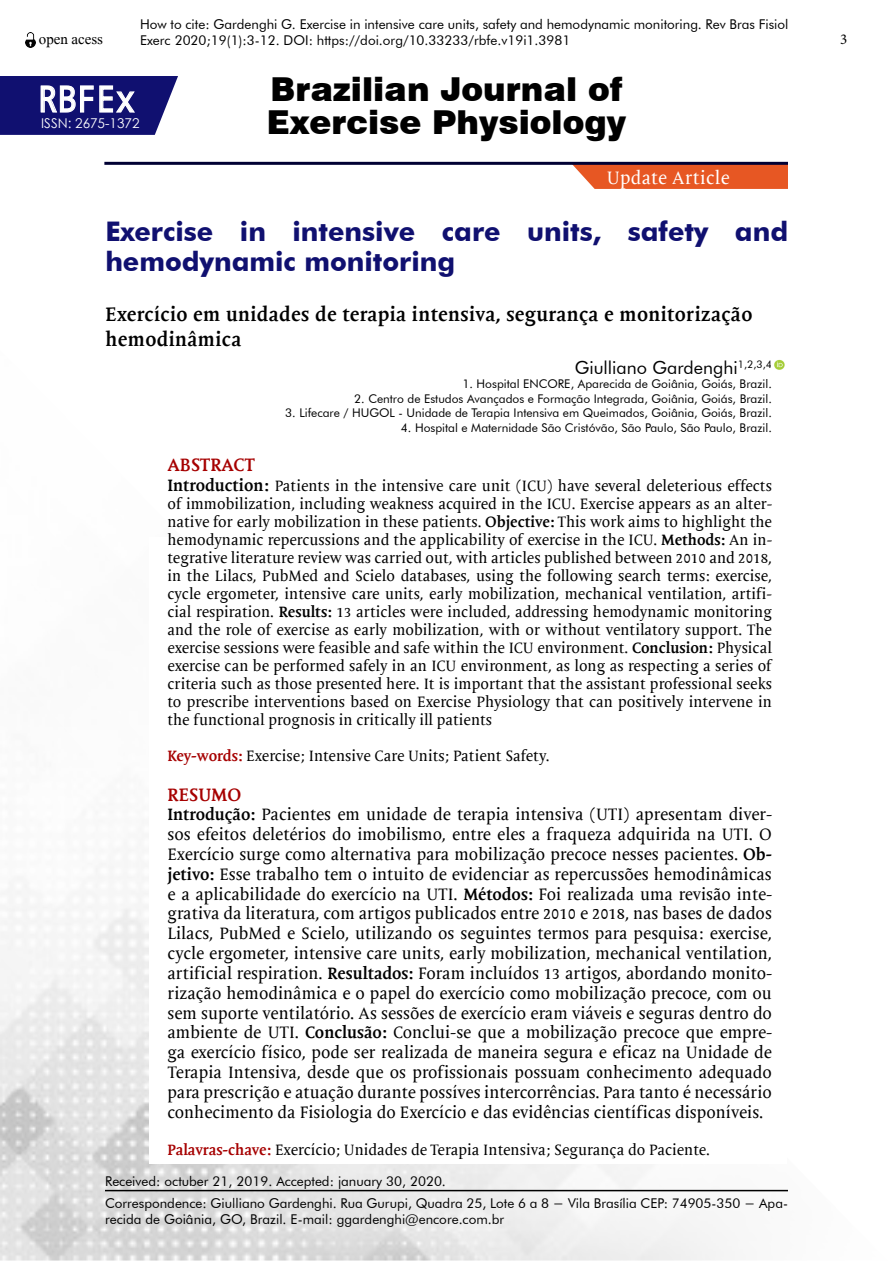
<style>
.page{position:relative;width:893px;height:1263px;background:#fff}
.page>*{position:absolute;margin:0;border:0;box-sizing:border-box;transform-origin:0 0}
.t1{font:40.65px "Consolas";color:#fff;scale:.87 1}
.t2{font:900 33px/33px "Swiss 721 BT";color:#000}
.t3{font:700 27px/30px "Futura BT";color:#101070}
.t4{font:700 19.5px/25.5px "Mantika Book W01";letter-spacing:.02em;color:#000}
.t5{font:18px "Futura BT";color:#000}
.t6{font:700 18px "Mantika Book W01";color:#a60000}
.t7{font:18px "Mantika Book W01";letter-spacing:.02em;color:#fff}
.t8{font:16.5px/19.8px "Mantika Book W01";color:#000;text-align:justify}
.t9{font:15px/18px "Mantika Book W01";color:#000;text-align:justify}
.t10{font:15px "David";color:#000}
.t11{font:15px "Minion Pro";color:#000}
.t12{font:13.5px/16.2px "Futura BT";color:#000}
.t13{font:13.5px "Century Gothic";color:#fff}
.t14{font:12px "Futura BT";color:#000}
.s1{font-weight:700;font-size:16.5px}
.s2{font-weight:700}
.s3{font-weight:700;color:#a60000}
</style>
<div class="page">
<svg style="left:573px;top:165px;width:215px;height:24px;background:#e85f2e"></svg>
<img style="left:0;top:868px;width:788px;height:392px">
<div style="left:149px;top:537px;width:638px;height:627px;background:#fff"></div>
<hr style="left:105px;top:1190px;width:683px;height:1px;background:#000">
<hr style="left:104px;top:162px;width:684px;height:3px;background:#003">
<img style="left:25px;top:33px;width:10px;height:14px">
<svg style="left:0;top:76px;width:178px;height:59px;background:#2e2e82"></svg>
<img style="left:774px;top:359px;width:11px;height:11px">
<p class="t10" style="left:39px;top:31px;width:66px">open acess</p>
<p class="t12" style="left:140px;top:16px;width:650px">How to cite: Gardenghi G. Exercise in intensive care units, safety and hemodynamic monitoring. Rev Bras Fisiol<br>Exerc 2020;19(1):3-12. DOI: https://doi.org/10.33233/rbfe.v19i1.3981</p>
<h1 class="t1" style="left:38px;top:71px;width:113px">RBFEx</h1>
<p class="t13" style="left:41px;top:115px;width:100px">ISSN: 2675-1372</p>
<h2 class="t2" style="left:267px;top:73px;width:361px">Brazilian Journal of<br>Exercise Physiology</h2>
<p class="t7" style="left:607px;top:167px;width:124px">Update Article</p>
<h3 class="t3" style="left:105px;top:216px;width:684px">Exercise in intensive care units, safety and hemodynamic monitoring</h3>
<h3 class="t4" style="left:106px;top:301px;width:648px">Exercício em unidades de terapia intensiva, segurança e monitorização hemodinâmica</h3>
<p class="t5" style="left:575px;top:357px;width:199px">Giulliano Gardenghi<sup>1,2,3,4</sup></p>
<p class="t14" style="left:462px;top:377px;width:311px">1. Hospital ENCORE, Aparecida de Goiânia, Goiás, Brazil.</p>
<p class="t14" style="left:354px;top:391px;width:419px">2. Centro de Estudos Avançados e Formação Integrada, Goiânia, Goiás, Brazil.</p>
<p class="t14" style="left:285px;top:406px;width:488px">3. Lifecare / HUGOL - Unidade de Terapia Intensiva em Queimados, Goiânia, Goiás, Brazil.</p>
<p class="t14" style="left:401px;top:420px;width:373px">4. Hospital e Maternidade São Cristóvão, São Paulo, São Paulo, Brazil.</p>
<p class="t6" style="left:167px;top:454px;width:89px">ABSTRACT</p>
<p class="t9" style="left:167px;top:477px;width:606px"><span class="s1">Introduction:</span> Patients in the intensive care unit (ICU) have several deleterious effects of immobilization, including weakness acquired in the ICU. Exercise appears as an alter&shy;native for early mobilization in these patients. <span class="s2">Objective:</span> This work aims to highlight the hemodynamic repercussions and the applicability of exercise in the ICU. <span class="s2">Methods:</span> An in&shy;tegrative literature review was carried out, with articles published between 2010 and 2018, in the Lilacs, PubMed and Scielo databases, using the following search terms: exercise, cycle ergometer, intensive care units, early mobilization, mechanical ventilation, artifi&shy;cial respiration. <span class="s2">Results:</span> 13 articles were included, addressing hemodynamic monitoring and the role of exercise as early mobilization, with or without ventilatory support. The exercise sessions were feasible and safe within the ICU environment. <span class="s2">Conclusion:</span> Physical exercise can be performed safely in an ICU environment, as long as respecting a series of criteria such as those presented here. It is important that the assistant professional seeks to prescribe interventions based on Exercise Physiology that can positively intervene in the functional prognosis in critically ill patients</p>
<p class="t9" style="left:167px;top:747px;width:384px"><span class="s3">Key-words:</span> Exercise; Intensive Care Units; Patient Safety.</p>
<p class="t6" style="left:167px;top:784px;width:75px">RESUMO</p>
<p class="t8" style="left:167px;top:805px;width:606px"><span class="s2">Introdução:</span> Pacientes em unidade de terapia intensiva (UTI) apresentam diver&shy;sos efeitos deletérios do imobilismo, entre eles a fraqueza adquirida na UTI. O Exercício surge como alternativa para mobilização precoce nesses pacientes. <span class="s2">Ob&shy;jetivo:</span> Esse trabalho tem o intuito de evidenciar as repercussões hemodinâmicas e a aplicabilidade do exercício na UTI. <span class="s2">Métodos:</span> Foi realizada uma revisão inte&shy;grativa da literatura, com artigos publicados entre 2010 e 2018, nas bases de dados Lilacs, PubMed e Scielo, utilizando os seguintes termos para pesquisa: exercise, cycle ergometer, intensive care units, early mobilization, mechanical ventilation, artificial respiration. <span class="s2">Resultados:</span> Foram incluídos 13 artigos, abordando monito&shy;rização hemodinâmica e o papel do exercício como mobilização precoce, com ou sem suporte ventilatório. As sessões de exercício eram viáveis e seguras dentro do ambiente de UTI. <span class="s2">Conclusão:</span> Conclui-se que a mobilização precoce que empre&shy;ga exercício físico, pode ser realizada de maneira segura e eficaz na Unidade de Terapia Intensiva, desde que os profissionais possuam conhecimento adequado para prescrição e atuação durante possíves intercorrências. Para tanto é necessário conhecimento da Fisiologia do Exercício e das evidências científicas disponíveis.</p>
<p class="t9" style="left:167px;top:1141px;width:544px"><span class="s3">Palavras-chave:</span> Exercício; Unidades de Terapia Intensiva; Segurança do Paciente.</p>
<p class="t12" style="left:105px;top:1172px;width:342px">Received: octuber 21, 2019. Accepted: january 30, 2020.</p>
<p class="t12" style="left:105px;top:1195px;width:684px">Correspondence: Giulliano Gardenghi. Rua Gurupi, Quadra 25, Lote 6 a 8 − Vila Brasília CEP: 74905-350 − Apa&shy;recida de Goiânia, GO, Brazil. E-mail: ggardenghi@encore.com.br</p>
<p class="t11" style="left:840px;top:29px;width:9px">3</p>
</div>
